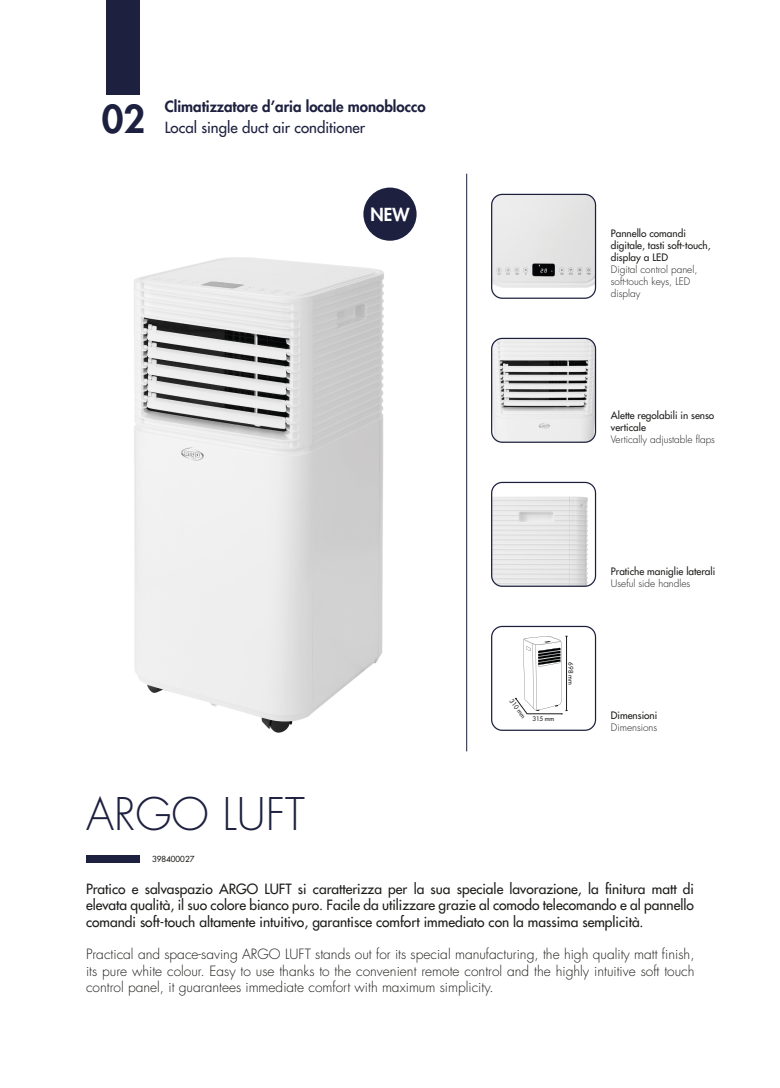
<style>
.page{position:relative;width:780px;height:1088px;background:#fff}
.page>*{position:absolute;margin:0;border:0;box-sizing:border-box;transform-origin:0 0}
.t1{font:300 43.75px "Futura LT";color:#1d203f}
.t2{font:800 37.5px "Futura LT";color:#1d203f}
.t3{font:800 17.5px "Futura LT";color:#fff}
.t4{font:800 15px "Futura LT";color:#1d203f}
.t5{font:15px "Futura LT";color:#1d203f}
.t6{font:13.75px/16.5px "Futura LT";color:#1d1d1b;text-align:justify}
.t7{font:300 13.75px/16.5px "Futura LT";color:#1d1d1b;text-align:justify}
.t8{font:10px/12.4px "Futura LT";color:#1d1d1b}
.t9{font:300 10px/12px "Futura LT";color:#1d1d1b}
.t10{font:8.12px "Futura LT";color:#1d1d1b}
.t11{font:6.25px "Futura LT";letter-spacing:-.01em;color:#1d1d1b}
</style>
<div class="page">
<div style="left:107px;top:0;width:33px;height:94px;background:#1d203f"></div>
<img style="left:493px;top:194px;width:102px;height:102px">
<div style="left:491px;top:194px;width:105px;height:105px;border:1px solid #1d203f;border-radius:11px"></div>
<img style="left:493px;top:338px;width:102px;height:103px">
<div style="left:491px;top:338px;width:105px;height:105px;border:1px solid #1d203f;border-radius:11px"></div>
<img style="left:493px;top:482px;width:102px;height:103px">
<div style="left:491px;top:482px;width:105px;height:105px;border:1px solid #1d203f;border-radius:11px"></div>
<img style="left:134px;top:257px;width:250px;height:476px">
<hr style="left:466px;top:174px;width:1px;height:577px;background:#1d203f">
<div style="left:86px;top:855px;width:53px;height:8px;background:#1d203f"></div>
<div style="left:491px;top:626px;width:105px;height:105px;border:1px solid #1d203f;border-radius:11px"></div>
<div style="left:363px;top:188px;width:53px;height:53px;background:#1d203f;border-radius:50%"></div>
<svg style="left:514px;top:636px;width:53px;height:78px"></svg>
<h2 class="t2" style="left:102px;top:95px;width:45px">02</h2>
<p class="t4" style="left:165px;top:97px;width:262px">Climatizzatore d’aria locale monoblocco</p>
<p class="t5" style="left:165px;top:118px;width:202px">Local single duct air conditioner</p>
<p class="t3" style="left:370px;top:203px;width:40px">NEW</p>
<p class="t1" style="left:86px;top:787px;width:220px">ARGO LUFT</p>
<p class="t8" style="left:611px;top:227px;width:101px">Pannello comandi digitale, tasti soft-touch, display a LED</p>
<p class="t9" style="left:611px;top:264px;width:88px">Digital control panel, soft-touch keys, LED display</p>
<p class="t8" style="left:611px;top:409px;width:105px;line-height:12px">Alette regolabili in senso verticale</p>
<p class="t9" style="left:611px;top:433px;width:106px">Vertically adjustable flaps</p>
<p class="t11" style="left:514px;top:697px;width:23px;rotate:53deg">310 mm</p>
<p class="t11" style="left:532px;top:714px;width:23px">315 mm</p>
<p class="t11" style="left:574px;top:662px;width:23px;rotate:90deg">698 mm</p>
<p class="t8" style="left:611px;top:565px;width:106px">Pratiche maniglie laterali</p>
<p class="t9" style="left:611px;top:577px;width:81px">Useful side handles</p>
<p class="t8" style="left:611px;top:709px;width:48px">Dimensioni</p>
<p class="t9" style="left:611px;top:721px;width:48px">Dimensions</p>
<p class="t10" style="left:152px;top:853px;width:44px">398400027</p>
<p class="t6" style="left:86px;top:880px;width:609px">Pratico e salvaspazio ARGO LUFT si caratterizza per la sua speciale lavorazione, la finitura matt di elevata qualità, il suo colore bianco puro. Facile da utilizzare grazie al comodo telecomando e al pannello comandi soft-touch altamente intuitivo, garantisce comfort immediato con la massima semplicità.</p>
<p class="t7" style="left:86px;top:946px;width:610px">Practical and space-saving ARGO LUFT stands out for its special manufacturing, the high quality matt finish, its pure white colour. Easy to use thanks to the convenient remote control and the highly intuitive soft touch control panel, it guarantees immediate comfort with maximum simplicity.</p>
</div>
